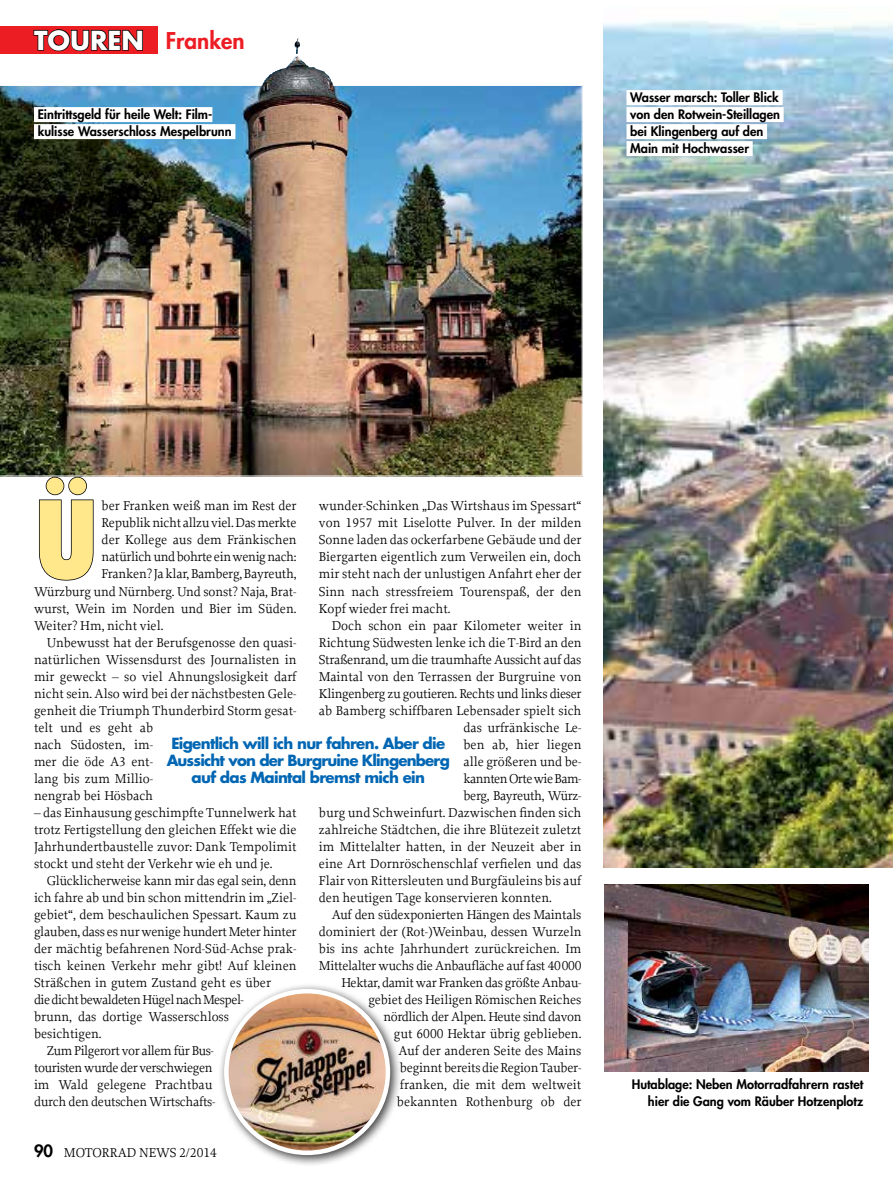
<style>
.page{position:relative;width:893px;height:1191px;background:#fff}
.page>*{position:absolute;margin:0;border:0;box-sizing:border-box;transform-origin:0 0}
.t1{font:800 condensed 103.8px "Futura Std";color:#ffe78b}
.t2{font:800 22.5px "Futura Std";color:#ed1d24}
.t3{font:700 15px/17px "Futura Std";letter-spacing:-.045em;color:#0066b3;text-align:center}
.t4{font:13.5px/17px "Proforma";color:#000;text-align:justify}
.t5{font:13.5px "Proforma";letter-spacing:-.02em;color:#000}
.t6{font:13.5px "Proforma";letter-spacing:-.025em;color:#000}
.t7{font:13.5px "Proforma";letter-spacing:-.03em;color:#000}
.t8{font:13.5px "Proforma";letter-spacing:-.035em;color:#000}
.t9{font:13.5px "Proforma";letter-spacing:-.04em;color:#000}
.t10{font:800 12.75px/17px "Futura Std";color:#000}
.s1{font-weight:700;font-size:25.5px;color:#fff}
.s2{font-family:"Futura Std";font-weight:800;font-size:16.5px}
</style>
<div class="page">
<img style="left:604px;top:21px;width:289px;height:846px">
<img style="left:0;top:85px;width:583px;height:391px">
<div style="left:0;top:26px;width:157px;height:27px;background:#ed1d24"></div>
<svg style="left:33px;top:29px;width:110px;height:23px"></svg>
<svg style="left:38px;top:476px;width:56px;height:105px"></svg>
<div style="left:626px;top:90px;width:157px;height:15px;background:#fff"></div>
<div style="left:626px;top:107px;width:158px;height:15px;background:#fff"></div>
<div style="left:626px;top:124px;width:141px;height:15px;background:#fff"></div>
<div style="left:626px;top:141px;width:127px;height:15px;background:#fff"></div>
<div style="left:218px;top:983px;width:184px;height:184px;background:#000;opacity:.75"></div>
<img style="left:226px;top:991px;width:162px;height:161px;border-radius:81px">
<div style="left:224px;top:989px;width:166px;height:166px;border:4px solid #fff;border-radius:50%"></div>
<div style="left:34px;top:107px;width:178px;height:15px;background:#fff"></div>
<div style="left:34px;top:124px;width:201px;height:15px;background:#fff"></div>
<img style="left:605px;top:884px;width:263px;height:187px">
<img style="left:244px;top:38px;width:108px;height:123px">
<h2 class="t2" style="left:34px;top:26px;width:212px"><span class="s1">Touren</span> Franken</h2>
<p class="t10" style="left:38px;top:106px;width:196px">Eintrittsgeld für heile Welt: Film&shy;kulisse Wasserschloss Mespelbrunn</p>
<p class="t10" style="left:630px;top:89px;width:151px">Wasser marsch: Toller Blick von den Rotwein-Steillagen bei Klingenberg auf den<br>Main mit Hochwasser</p>
<h1 class="t1" style="left:34px;top:475px;width:66px">Ü</h1>
<p class="t4" style="left:102px;top:497px;width:196px">ber Franken weiß man im Rest der</p>
<p class="t5" style="left:102px;top:515px;width:196px">Republik nicht allzu viel. Das merkte</p>
<p class="t4" style="left:102px;top:531px;width:196px">der Kollege aus dem Fränkischen</p>
<p class="t6" style="left:102px;top:549px;width:196px">natürlich und bohrte ein wenig nach:</p>
<p class="t4" style="left:102px;top:565px;width:196px">Franken? Ja klar, Bamberg, Bayreuth,</p>
<p class="t4" style="left:34px;top:582px;width:264px">Würzburg und Nürnberg. Und sonst? Naja, Brat-</p>
<p class="t4" style="left:34px;top:599px;width:264px">wurst, Wein im Norden und Bier im Süden.</p>
<p class="t4" style="left:34px;top:616px;width:131px">Weiter? Hm, nicht viel.</p>
<p class="t4" style="left:47px;top:633px;width:251px">Unbewusst hat der Berufsgenosse den quasi-</p>
<p class="t4" style="left:34px;top:650px;width:264px">natürlichen Wissensdurst des Journalisten in</p>
<p class="t4" style="left:34px;top:667px;width:264px">mir geweckt – so viel Ahnungslosigkeit darf</p>
<p class="t4" style="left:34px;top:684px;width:264px">nicht sein. Also wird bei der nächstbesten Gele-</p>
<p class="t4" style="left:34px;top:701px;width:264px">genheit die Triumph Thunderbird Storm gesat-</p>
<p class="t4" style="left:34px;top:718px;width:121px">telt und es geht ab</p>
<p class="t4" style="left:34px;top:735px;width:121px">nach Südosten, im-</p>
<p class="t4" style="left:34px;top:752px;width:121px">mer die öde A3 ent-</p>
<p class="t4" style="left:34px;top:769px;width:121px">lang bis zum Millio-</p>
<p class="t4" style="left:34px;top:786px;width:121px">nengrab bei Hösbach</p>
<p class="t4" style="left:34px;top:803px;width:264px">– das Einhausung geschimpfte Tunnelwerk hat trotz Fertigstellung den gleichen Effekt wie die Jahrhundertbaustelle zuvor: Dank Tempolimit stockt und steht der Verkehr wie eh und je.</p>
<p class="t5" style="left:47px;top:872px;width:251px">Glücklicherweise kann mir das egal sein, denn</p>
<p class="t4" style="left:34px;top:888px;width:264px">ich fahre ab und bin schon mittendrin im „Ziel-</p>
<p class="t4" style="left:34px;top:905px;width:264px">gebiet“, dem beschaulichen Spessart. Kaum zu</p>
<p class="t5" style="left:34px;top:923px;width:264px">glauben, dass es nur wenige hundert Meter hinter</p>
<p class="t4" style="left:34px;top:939px;width:264px">der mächtig befahrenen Nord-Süd-Achse prak-</p>
<p class="t4" style="left:34px;top:956px;width:264px">tisch keinen Verkehr mehr gibt! Auf kleinen</p>
<p class="t4" style="left:34px;top:973px;width:239px">Sträßchen in gutem Zustand geht es über</p>
<p class="t8" style="left:34px;top:991px;width:212px">die dicht bewaldeten Hügel nach Mespel-</p>
<p class="t4" style="left:34px;top:1007px;width:197px">brunn, das dortige Wasserschloss</p>
<p class="t4" style="left:34px;top:1024px;width:69px">besichtigen.</p>
<p class="t7" style="left:47px;top:1042px;width:169px">Zum Pilgerort vor allem für Bus-</p>
<p class="t7" style="left:34px;top:1059px;width:180px">touristen wurde der verschwiegen</p>
<p class="t4" style="left:34px;top:1076px;width:180px">im Wald gelegene Prachtbau</p>
<p class="t5" style="left:34px;top:1093px;width:183px">durch den deutschen Wirtschafts-</p>
<p class="t4" style="left:319px;top:497px;width:264px">wunder-Schinken „Das Wirtshaus im Spessart“ von 1957 mit Liselotte Pulver. In der milden Sonne laden das ockerfarbene Gebäude und der Biergarten eigentlich zum Verweilen ein, doch mir steht nach der unlustigen Anfahrt eher der Sinn nach stressfreiem Tourenspaß, der den Kopf wieder frei macht.</p>
<p class="t4" style="left:332px;top:616px;width:251px">Doch schon ein paar Kilometer weiter in</p>
<p class="t4" style="left:319px;top:633px;width:264px">Richtung Südwesten lenke ich die T-Bird an den</p>
<p class="t5" style="left:319px;top:651px;width:264px">Straßenrand, um die traumhafte Aussicht auf das</p>
<p class="t4" style="left:319px;top:667px;width:264px">Maintal von den Terrassen der Burgruine von</p>
<p class="t6" style="left:319px;top:685px;width:264px">Klingenberg zu goutieren. Rechts und links dieser</p>
<p class="t4" style="left:319px;top:701px;width:264px">ab Bamberg schiffbaren Lebensader spielt sich</p>
<p class="t4" style="left:463px;top:718px;width:119px">das urfränkische Le-</p>
<p class="t4" style="left:463px;top:735px;width:119px">ben ab, hier liegen</p>
<p class="t4" style="left:463px;top:752px;width:119px">alle größeren und be-</p>
<p class="t9" style="left:463px;top:770px;width:119px">kannten Orte wie Bam-</p>
<p class="t6" style="left:463px;top:787px;width:119px">berg, Bayreuth, Würz-</p>
<p class="t4" style="left:319px;top:803px;width:264px">burg und Schweinfurt. Dazwischen finden sich</p>
<p class="t4" style="left:319px;top:820px;width:264px">zahlreiche Städtchen, die ihre Blütezeit zuletzt</p>
<p class="t4" style="left:319px;top:837px;width:264px">im Mittelalter hatten, in der Neuzeit aber in</p>
<p class="t4" style="left:319px;top:854px;width:264px">eine Art Dornröschenschlaf verfielen und das</p>
<p class="t4" style="left:319px;top:871px;width:264px">Flair von Rittersleuten und Burgfäuleins bis auf</p>
<p class="t4" style="left:319px;top:888px;width:234px">den heutigen Tage konservieren konnten.</p>
<p class="t4" style="left:332px;top:905px;width:251px">Auf den südexponierten Hängen des Maintals</p>
<p class="t4" style="left:319px;top:922px;width:264px">dominiert der (Rot-)Weinbau, dessen Wurzeln</p>
<p class="t4" style="left:319px;top:939px;width:264px">bis ins achte Jahrhundert zurückreichen. Im</p>
<p class="t6" style="left:319px;top:957px;width:264px">Mittelalter wuchs die Anbaufläche auf fast 40000</p>
<p class="t6" style="left:341px;top:974px;width:242px">Hektar, damit war Franken das größte Anbau-</p>
<p class="t4" style="left:368px;top:990px;width:215px">gebiet des Heiligen Römischen Reiches</p>
<p class="t7" style="left:383px;top:1008px;width:200px">nördlich der Alpen. Heute sind davon</p>
<p class="t4" style="left:394px;top:1024px;width:189px">gut 6000 Hektar übrig geblieben.</p>
<p class="t4" style="left:398px;top:1041px;width:185px">Auf der anderen Seite des Mains</p>
<p class="t4" style="left:400px;top:1059px;width:183px">beginnt bereits die Region Tauber-</p>
<p class="t4" style="left:400px;top:1076px;width:183px">franken, die mit dem weltweit</p>
<p class="t4" style="left:397px;top:1093px;width:186px">bekannten Rothenburg ob der</p>
<p class="t3" style="left:167px;top:734px;width:285px">Eigentlich will ich nur fahren. Aber die<br>Aussicht von der Burgruine Klingenberg auf das Maintal bremst mich ein</p>
<p class="t4" style="left:34px;top:1143px;width:184px"><span class="s2">90</span> MOTORRAD NEWS 2/2014</p>
<p class="t10" style="left:632px;top:1075px;width:233px;text-align:right">Hutablage: Neben Motorradfahrern rastet hier die Gang vom Räuber Hotzenplotz</p>
</div>
